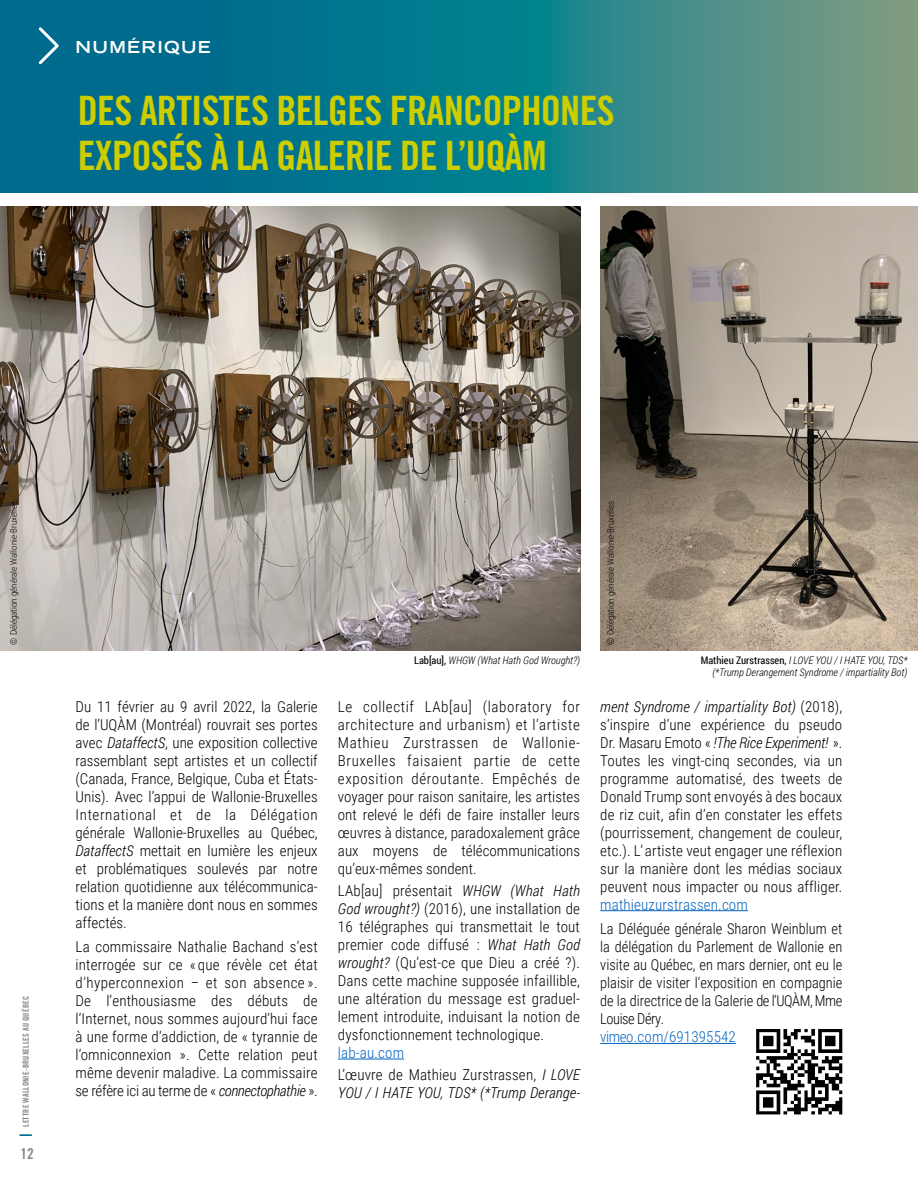
<style>
.page{position:relative;width:918px;height:1188px;background:#fff}
.page>*{position:absolute;margin:0;border:0;box-sizing:border-box;transform-origin:0 0}
._1__Grand_titre{font:40.5px/45px "Trade Gothic Bold Cond Twenty";letter-spacing:-.02em;color:#cdce00}
._2__THEME{font:700 expanded 16.5px "Trade Gothic LH";letter-spacing:.08em;color:#fff}
.Texte_de_base_justif{font:300 15px/18px "Roboto Condensed";color:#000;text-align:justify}
.Texte_de_base_justif-2{font:300 15px/18px "Roboto Condensed";color:#000;text-align:justify;scale:.96 1}
.Texte_de_base_justif-3{font:italic 300 15px/18px "Roboto Condensed";letter-spacing:.01em;color:#000}
.Texte_de_base_justif-4{font:300 15px "Roboto Condensed";letter-spacing:.01em;color:#0563c1}
.t1{font:15px "Trade Gothic Bold Cond Twenty";color:#858584}
.Légende_photo{font:italic 300 10.5px "Roboto Condensed";color:#000}
.Crédit_photo{font:300 9px "Roboto Condensed";color:#000}
.t2{font:8.25px "Trade Gothic Bold Cond Twenty";letter-spacing:.025em;color:#858584}
.s1{font-family:"Trade Gothic LT Bold Cond Twenty";font-size:16.5px;color:#006b8d}
.s2{font-family:"Trade Gothic LT Bold Cond Twenty"}
.s3{font-style:italic}
.s4{font-weight:400;font-style:normal}
.s5{color:#0563c1}
.s6{font-style:normal}
</style>
<div class="page">
<svg style="left:0;top:0;width:918px;height:192px;background:#207f8b"></svg>
<svg style="left:36px;top:25px;width:26px;height:42px"></svg>
<hr style="left:600px;top:910px;width:148px;height:1px;background:#0563c1">
<hr style="left:600px;top:1043px;width:136px;height:1px;background:#0563c1">
<hr style="left:338px;top:1059px;width:66px;height:1px;background:#0563c1">
<img style="left:0;top:206px;width:580px;height:445px">
<img style="left:600px;top:206px;width:318px;height:445px">
<img style="left:756px;top:1029px;width:87px;height:86px">
<p class="_2__THEME" style="left:76px;top:36px;width:137px">NUMÉRIQUE</p>
<p class="_1__Grand_titre" style="left:78px;top:88px;width:539px">DES ARTISTES BELGES FRANCOPHONES<br>EXPOSÉS À LA GALERIE DE L’UQÀM</p>
<p class="Crédit_photo" style="left:7px;top:645px;width:145px;rotate:-90deg">© Délégation générale Wallonie-Bruxelles</p>
<p class="t2" style="left:21px;top:1137px;width:143px;rotate:-90deg"><span class="s1">|</span> <span class="s2">LETTRE</span> WALLONIE-BRUXELLES <span class="s2">AU QUÉBEC</span></p>
<p class="t1" style="left:20px;top:1145px;width:15px">12</p>
<p class="Texte_de_base_justif" style="left:76px;top:697px;width:244px">Du 11 février au 9 avril 2022, la -Galerie de l’UQÀM (Montréal) rouvrait ses portes avec <span class="s3">DataffectS</span>, une exposition collective rassemblant sept artistes et un collectif (Canada, France, Belgique, Cuba et États-Unis). Avec l’appui de Wallonie-Bruxelles International et de la Délégation générale Wallonie-Bruxelles au Québec, <span class="s3">DataffectS</span> mettait en lumière les enjeux et problématiques soulevés par notre relation quotidienne aux télécommunica&shy;tions et la manière dont nous en sommes affectés.</p>
<p class="Texte_de_base_justif" style="left:76px;top:937px;width:244px">La commissaire Nathalie Bachand s’est interrogée sur ce « que révèle cet état d’hyperconnexion – et son absence ».<br>De l’enthousiasme des débuts de -l’Internet, nous sommes aujourd’hui face à une forme d’addiction, de « tyrannie de -l’omniconnexion ». Cette relation peut même devenir maladive. La commissaire se -réfère ici au terme de « <span class="s3">connectophathie</span> ».</p>
<p class="Crédit_photo" style="left:604px;top:645px;width:145px;rotate:-90deg">© Délégation générale Wallonie-Bruxelles</p>
<p class="Légende_photo" style="left:414px;top:653px;width:167px"><span class="s4">Lab[au],</span> WHGW (What Hath God Wrought?)</p>
<p class="Légende_photo" style="left:701px;top:653px;width:208px"><span class="s4">Mathieu Zurstrassen,</span> I LOVE YOU / I HATE YOU, TDS*</p>
<p class="Légende_photo" style="left:712px;top:665px;width:196px">(*Trump Derangement Syndrome / impartiality Bot)</p>
<p class="Texte_de_base_justif" style="left:600px;top:697px;width:244px;text-indent:-262px">Le collectif LAb[au] (laboratory for - <span class="s3">ment Syndrome / impartiality Bot)</span> (2018), s’inspire d’une expérience du pseudo Dr. Masaru Emoto « <span class="s3">!The Rice Experiment!</span> ».<br>Toutes les vingt-cinq secondes, via un programme automatisé, des tweets de Donald Trump sont envoyés à des bocaux de riz cuit, afin d’en constater les effets (pourrissement, changement de couleur, etc.). L’artiste veut engager une réflexion sur la manière dont les médias sociaux peuvent nous impacter ou nous affliger. <span class="s5">mathieuzurstrassen.com</span></p>
<p class="Texte_de_base_justif-2" style="left:600px;top:919px;width:254px">La Déléguée générale Sharon Weinblum et la délégation du Parlement de Wallonie en visite au Québec, en mars dernier, ont eu le plaisir de visiter l’exposition en compagnie de la directrice de la Galerie de l’UQÀM, Mme Louise Déry.</p>
<p class="Texte_de_base_justif-4" style="left:600px;top:1027px;width:137px">vimeo.com/691395542</p>
<p class="Texte_de_base_justif" style="left:338px;top:715px;width:247px;text-align:left">architecture and urbanism) et -l’artiste Mathieu Zurstrassen de Wallonie-- Bruxelles -faisaient partie de cette -exposition -déroutante. Empêchés de voyager pour raison sanitaire, les artistes ont relevé le défi de faire installer leurs œuvres à distance, paradoxalement grâce aux moyens de télécommunications qu’eux-mêmes sondent.</p>
<p class="Texte_de_base_justif" style="left:338px;top:881px;width:244px">LAb[au] présentait <span class="s3">WHGW (What Hath God wrought?)</span> (2016), une installation de 16 télégraphes qui transmettait le tout premier code diffusé : <span class="s3">What Hath God wrought?</span> (Qu’est-ce que Dieu a créé ?).<br>Dans cette machine supposée infaillible, une altération du message est graduel&shy;lement introduite, induisant la notion de -dysfonctionnement technologique.</p>
<p class="Texte_de_base_justif-4" style="left:338px;top:1042px;width:68px">lab-au.com</p>
<p class="Texte_de_base_justif-3" style="left:338px;top:1065px;width:244px"><span class="s6">L’œuvre de Mathieu Zurstrassen,</span> I LOVE<br>YOU / I HATE YOU, TDS* (*Trump Derange-</p>
</div>
